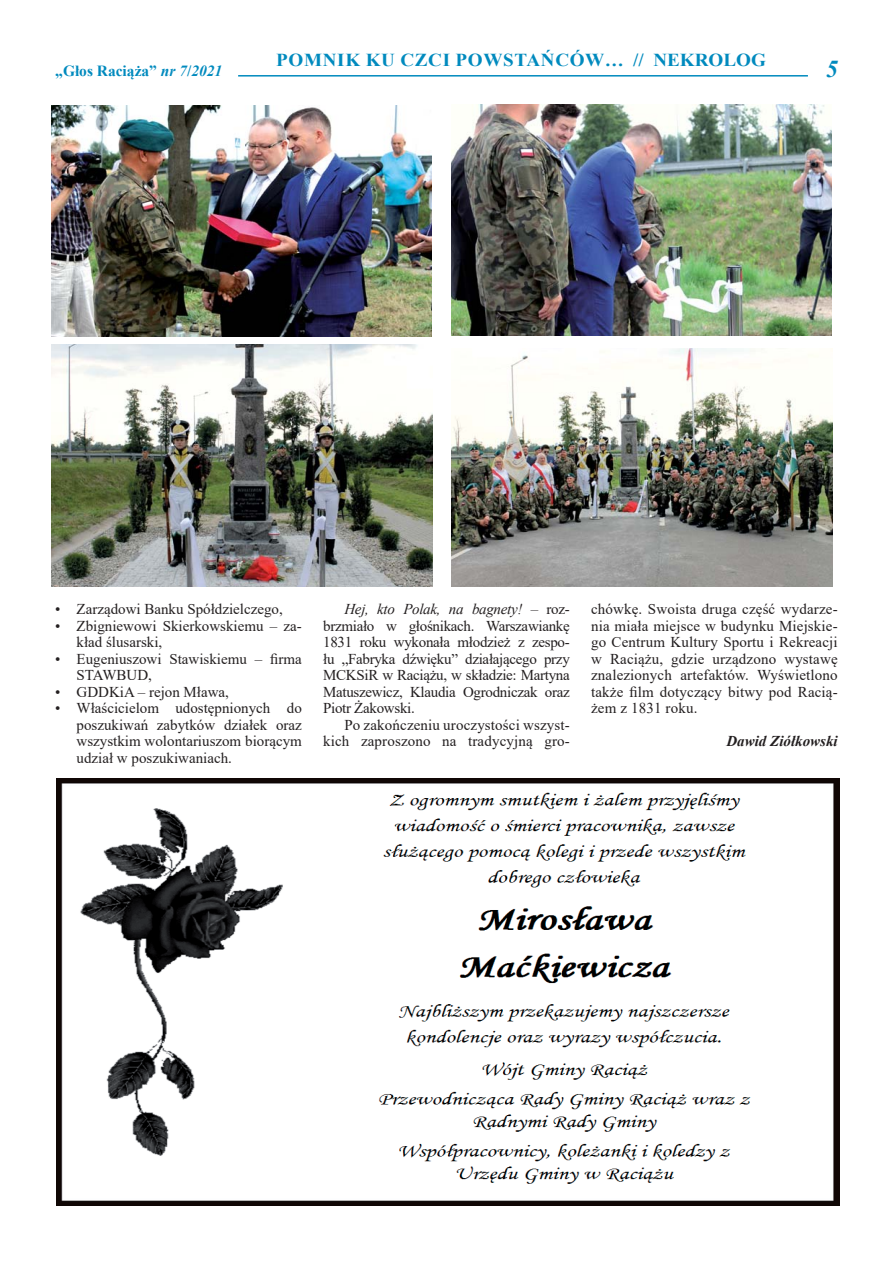
<style>
.page{position:relative;width:893px;height:1263px;background:#fff}
.page>*{position:absolute;margin:0;border:0;box-sizing:border-box;transform-origin:0 0}
.t1{font:italic 700 24.15px "Times New Roman";color:#008abe}
.t2{font:700 18.15px "Times New Roman";letter-spacing:.035em;color:#008abe;scale:1.05 1}
.t3{font:700 15.45px "Times New Roman";color:#008abe}
.t4{font:15px/16.5px "Times New Roman";color:#231f20;text-align:justify}
.t5{font:italic 700 15px "Times New Roman";color:#231f20}
.s1{font-style:italic}
</style>
<div class="page">
<hr style="left:238px;top:75px;width:570px;height:2px;background:#008abe">
<img style="left:51px;top:106px;width:381px;height:230px">
<img style="left:51px;top:345px;width:381px;height:241px">
<img style="left:452px;top:105px;width:379px;height:231px">
<img style="left:452px;top:348px;width:380px;height:239px">
<img style="left:56px;top:778px;width:784px;height:427px">
<p class="t2" style="left:276px;top:50px;width:468px">POMNIK KU CZCI POWSTAŃCÓW… // NEKROLOG</p>
<p class="t3" style="left:55px;top:63px;width:168px">„Głos Raciąża” <span class="s1">nr 7</span>/<span class="s1">2021</span></p>
<h1 class="t1" style="left:826px;top:55px;width:14px">5</h1>
<p class="t4" style="left:55px;top:601px;width:229px">• Zarządowi Banku Spółdzielczego,</p>
<p class="t4" style="left:77px;top:617px;width:227px;text-indent:-21px">• Zbigniewowi Skierkowskiemu – za&shy;kład ślusarski,</p>
<p class="t4" style="left:77px;top:650px;width:227px;text-indent:-21px">• Eugeniuszowi Stawiskiemu – firma<br>STAWBUD,</p>
<p class="t4" style="left:55px;top:683px;width:175px">• GDDKiA – rejon Mława,</p>
<p class="t4" style="left:77px;top:700px;width:227px;text-indent:-21px">• Właścicielom udostępnionych do poszukiwań zabytków działek oraz wszystkim wolontariuszom biorącym udział w poszukiwaniach.</p>
<p class="t4" style="left:323px;top:601px;width:248px;text-indent:21px"><span class="s1">Hej, kto Polak, na bagnety! –</span> roz&shy;brzmiało w głośnikach. Warszawiankę 1831 roku wykonała młodzież z zespo&shy;łu „Fabryka dźwięku” działającego przy MCKSiR w Raciążu, w składzie: Martyna Matuszewicz, Klaudia Ogrodniczak oraz Piotr Żakowski.</p>
<p class="t4" style="left:323px;top:716px;width:248px;text-align:right">Po zakończeniu uroczystości wszyst&shy;kich zaproszono na tradycyjną gro-</p>
<p class="t4" style="left:591px;top:601px;width:248px">chówkę. Swoista druga część wydarze&shy;nia miała miejsce w budynku Miejskie&shy;go Centrum Kultury Sportu i Rekreacji w Raciążu, gdzie urządzono wystawę znalezionych artefaktów. Wyświetlono także film dotyczący bitwy pod Racią&shy;żem z 1831 roku.</p>
<p class="t5" style="left:726px;top:733px;width:113px">Dawid Ziółkowski</p>
</div>
